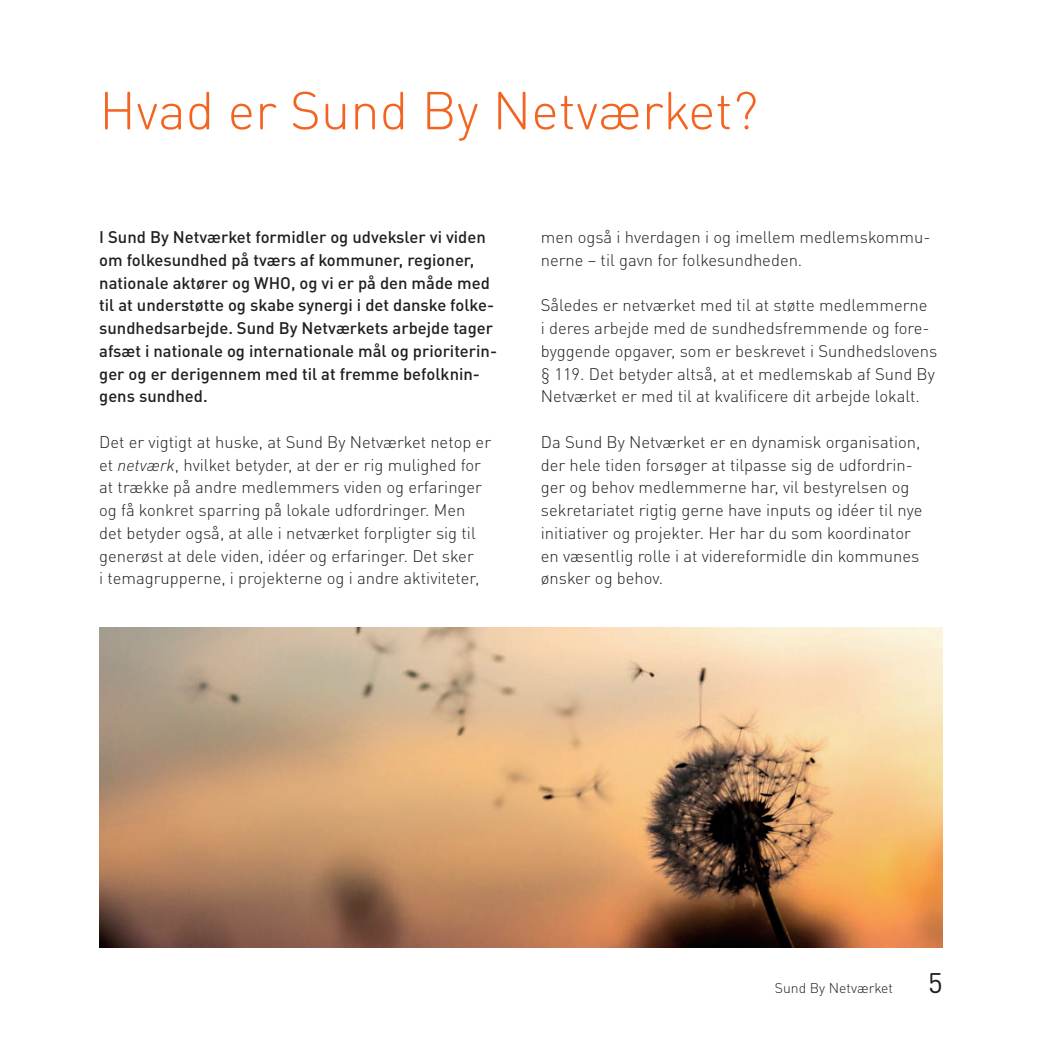
<style>
.page{position:relative;width:1042px;height:1042px;background:#fff}
.page>*{position:absolute;margin:0;border:0;box-sizing:border-box;transform-origin:0 0}
.t1{font:300 52.5px "DIN Round Pro";color:#f36421}
.t2{font:300 16.62px/22.8px "DIN Pro";color:#231f20}
.t3{font:500 16.62px/22.8px "DIN Pro";color:#231f20}
.t4{font:300 14px "DIN Pro";color:#231f20}
.s1{font-style:italic}
.s2{font-family:"DIN Round Pro";font-weight:400;font-size:28px}
</style>
<div class="page">
<img style="left:99px;top:628px;width:844px;height:319px">
<h1 class="t1" style="left:99px;top:76px;width:660px">Hvad er Sund By Netværket?</h1>
<p class="t3" style="left:99px;top:224px;width:399px">I Sund By Netværket formidler og udveksler vi viden om folkesundhed på tværs af kommuner, regioner, nationale aktører og WHO, og vi er på den måde med til at understøtte og skabe synergi i det danske folke&shy;sundhedsarbejde. Sund By Netværkets arbejde tager afsæt i nationale og internationale mål og prioriterin&shy;ger og er derigennem med til at fremme befolknin&shy;gens sundhed.</p>
<p class="t2" style="left:99px;top:429px;width:393px">Det er vigtigt at huske, at Sund By Netværket netop er et <span class="s1">netværk</span>, hvilket betyder, at der er rig mulighed for at trække på andre medlemmers viden og erfaringer og få konkret sparring på lokale udfordringer. Men det betyder også, at alle i netværket forpligter sig til generøst at dele viden, idéer og erfaringer. Det sker<br>i temagrupperne, i projekterne og i andre aktiviteter,</p>
<p class="t2" style="left:541px;top:224px;width:391px">men også i hverdagen i og imellem medlemskommu&shy;nerne – til gavn for folkesundheden.</p>
<p class="t2" style="left:541px;top:292px;width:398px">Således er netværket med til at støtte medlemmerne<br>i deres arbejde med de sundhedsfremmende og fore&shy;byggende opgaver, som er beskrevet i Sundhedslovens § 119. Det betyder altså, at et medlemskab af Sund By Netværket er med til at kvalificere dit arbejde lokalt.</p>
<p class="t2" style="left:541px;top:429px;width:383px">Da Sund By Netværket er en dynamisk organisation, der hele tiden forsøger at tilpasse sig de udfordrin&shy;ger og behov medlemmerne har, vil bestyrelsen og sekretariatet rigtig gerne have inputs og idéer til nye initiativer og projekter. Her har du som koordinator en væsentlig rolle i at videreformidle din kommunes ønsker og behov.</p>
<p class="t4" style="left:775px;top:977px;width:169px">Sund By Netværket <span class="s2">5</span></p>
</div>
